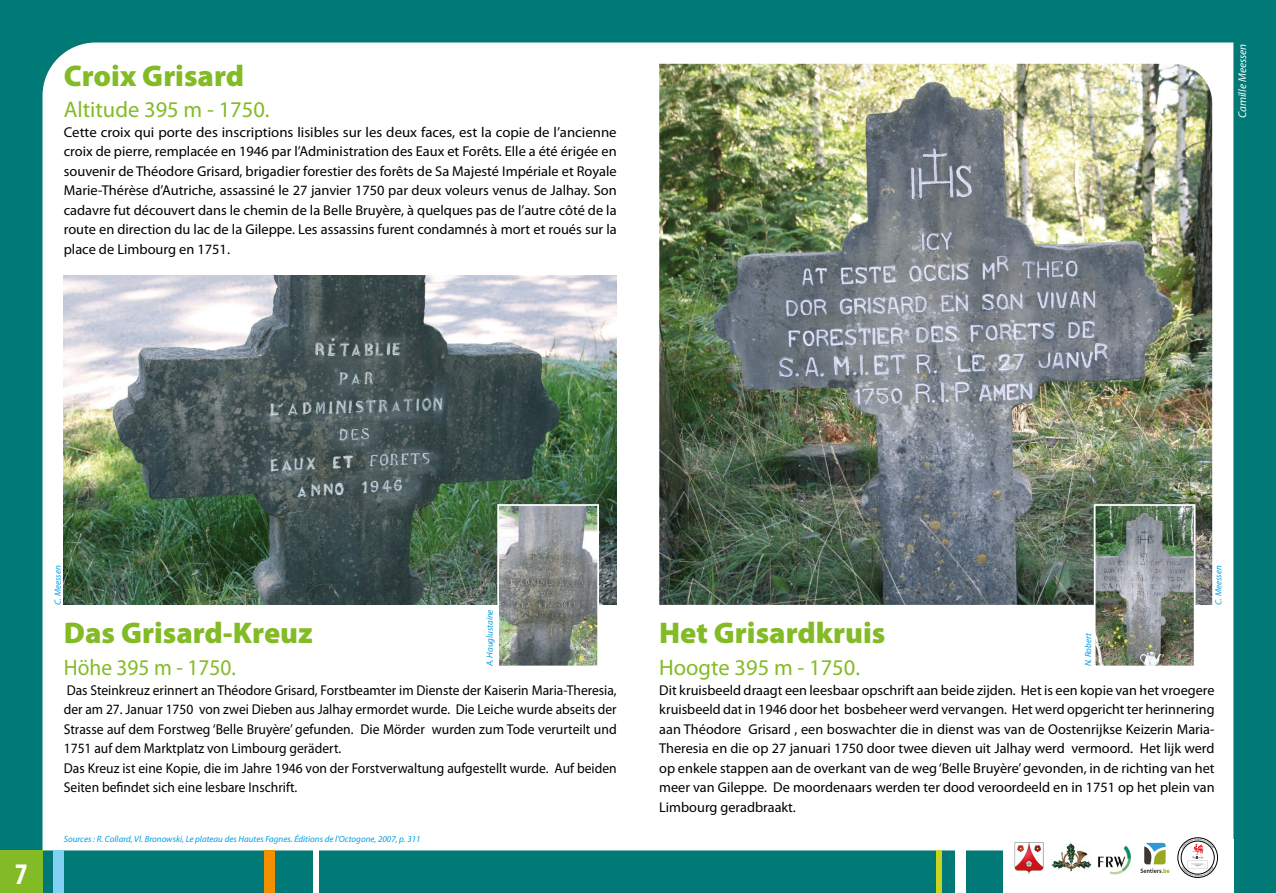
<style>
.page{position:relative;width:1276px;height:893px;background:#007977}
.page>*{position:absolute;margin:0;border:0;box-sizing:border-box;transform-origin:0 0}
.t1{font:900 30px "Myriad Pro";color:#83bb26}
.t2{font:700 condensed 30px "Myriad Pro";color:#fff}
.t3{font:22.5px "Myriad Pro";color:#83bb26}
.t4{font:22.5px "Myriad Pro";color:#83bb26;scale:.95 1}
.t5{font:14.25px/19.5px "Myriad Pro";color:#000;text-align:justify;scale:1.04 1}
.t6{font:14.25px/19.5px "Myriad Pro";color:#000;text-align:justify}
.t7{font:14.25px/19.5px "Myriad Pro";color:#000;scale:.95 1}
.t8{font:italic 11.25px "Myriad Pro";color:#fff}
.t9{font:italic 9px "Myriad Pro";color:#009fe3}
</style>
<div class="page">
<div style="left:43px;top:43px;width:1190px;height:807px;background:#fff"></div>
<div style="left:0;top:850px;width:43px;height:43px;background:#83bb26"></div>
<div style="left:53px;top:850px;width:11px;height:43px;background:#83d0f5"></div>
<div style="left:955px;top:850px;width:11px;height:43px;background:#fff"></div>
<div style="left:936px;top:850px;width:6px;height:43px;background:#c8d41f"></div>
<div style="left:313px;top:829px;width:6px;height:64px;background:#fff"></div>
<div style="left:264px;top:850px;width:11px;height:43px;background:#f39000"></div>
<div style="left:1002px;top:839px;width:231px;height:54px;background:#fff"></div>
<img style="left:1014px;top:843px;width:29px;height:30px">
<img style="left:1051px;top:843px;width:40px;height:28px">
<div style="left:1177px;top:838px;width:40px;height:39px;border:1px solid #000;border-radius:50%"></div>
<div style="left:1181px;top:841px;width:33px;height:33px;border:1px solid #000;border-radius:50%"></div>
<svg style="left:1181px;top:838px;width:32px;height:38px"></svg>
<svg style="left:1140px;top:842px;width:30px;height:31px"></svg>
<img style="left:1098px;top:846px;width:32px;height:29px">
<img style="left:64px;top:275px;width:553px;height:330px">
<img style="left:659px;top:64px;width:553px;height:541px">
<img style="left:500px;top:507px;width:96px;height:157px">
<div style="left:497px;top:504px;width:102px;height:163px;border:2px solid #fff"></div>
<img style="left:1096px;top:507px;width:96px;height:157px">
<div style="left:1093px;top:504px;width:102px;height:163px;border:2px solid #fff"></div>
<h1 class="t1" style="left:64px;top:56px;width:182px">Croix Grisard</h1>
<h2 class="t3" style="left:64px;top:96px;width:207px">Altitude 395 m - 1750.</h2>
<p class="t5" style="left:64px;top:122px;width:533px">Cette croix qui porte des inscriptions lisibles sur les deux faces, est la copie de l’ancienne croix de pierre, remplacée en 1946 par l’Administration des Eaux et Forêts. Elle a été érigée en souvenir de Théodore Grisard, brigadier forestier des forêts de Sa Majesté Impériale et Royale Marie-Thérèse d’Autriche, assassiné le 27 janvier 1750 par deux voleurs venus de Jalhay. Son cadavre fut découvert dans le chemin de la Belle Bruyère, à quelques pas de l’autre côté de la route en direction du lac de la Gileppe. Les assassins furent condamnés à mort et roués sur la place de Limbourg en 1751.</p>
<p class="t8" style="left:1235px;top:118px;width:76px;rotate:-90deg">Camille Meessen</p>
<h1 class="t2" style="left:15px;top:855px;width:14px">7</h1>
<p class="t9" style="left:52px;top:605px;width:41px;rotate:-90deg">C. Meessen</p>
<p class="t9" style="left:1212px;top:605px;width:41px;rotate:-90deg">C. Meessen</p>
<p class="t9" style="left:484px;top:666px;width:59px;rotate:-90deg">A. Hauglustaine</p>
<h1 class="t1" style="left:64px;top:613px;width:250px">Das Grisard-Kreuz</h1>
<h1 class="t1" style="left:659px;top:613px;width:228px">Het Grisardkruis</h1>
<p class="t9" style="left:1082px;top:666px;width:35px;rotate:-90deg">N. Robert</p>
<h2 class="t4" style="left:64px;top:654px;width:182px">Höhe 395 m - 1750.</h2>
<p class="t7" style="left:64px;top:680px;width:583px">Das Steinkreuz erinnert an Théodore Grisard, Forstbeamter im Dienste der Kaiserin Maria-Theresia, der am 27. Januar 1750 von zwei Dieben aus Jalhay ermordet wurde. Die Leiche wurde abseits der Strasse auf dem Forstweg ‘Belle Bruyère’ gefunden. Die Mörder wurden zum Tode verurteilt und 1751 auf dem Marktplatz von Limbourg gerädert.<br>Das Kreuz ist eine Kopie, die im Jahre 1946 von der Forstverwaltung aufgestellt wurde. Auf beiden Seiten befindet sich eine lesbare Inschrift.</p>
<h2 class="t3" style="left:659px;top:654px;width:202px">Hoogte 395 m - 1750.</h2>
<p class="t6" style="left:659px;top:680px;width:557px">Dit kruisbeeld draagt een leesbaar opschrift aan beide zijden. Het is een kopie van het vroegere kruisbeeld dat in 1946 door het bosbeheer werd vervangen. Het werd opgericht ter herinnering aan Théodore Grisard , een boswachter die in dienst was van de Oostenrijkse Keizerin Maria-Theresia en die op 27 januari 1750 door twee dieven uit Jalhay werd vermoord. Het lijk werd op enkele stappen aan de overkant van de weg ‘Belle Bruyère’ gevonden, in de richting van het meer van Gileppe. De moordenaars werden ter dood veroordeeld en in 1751 op het plein van Limbourg geradbraakt.</p>
<p class="t9" style="left:64px;top:834px;width:358px">Sources : R. Collard, Vl. Bronowski, Le plateau des Hautes Fagnes. Éditions de l’Octogone, 2007, p. 311</p>
</div>
